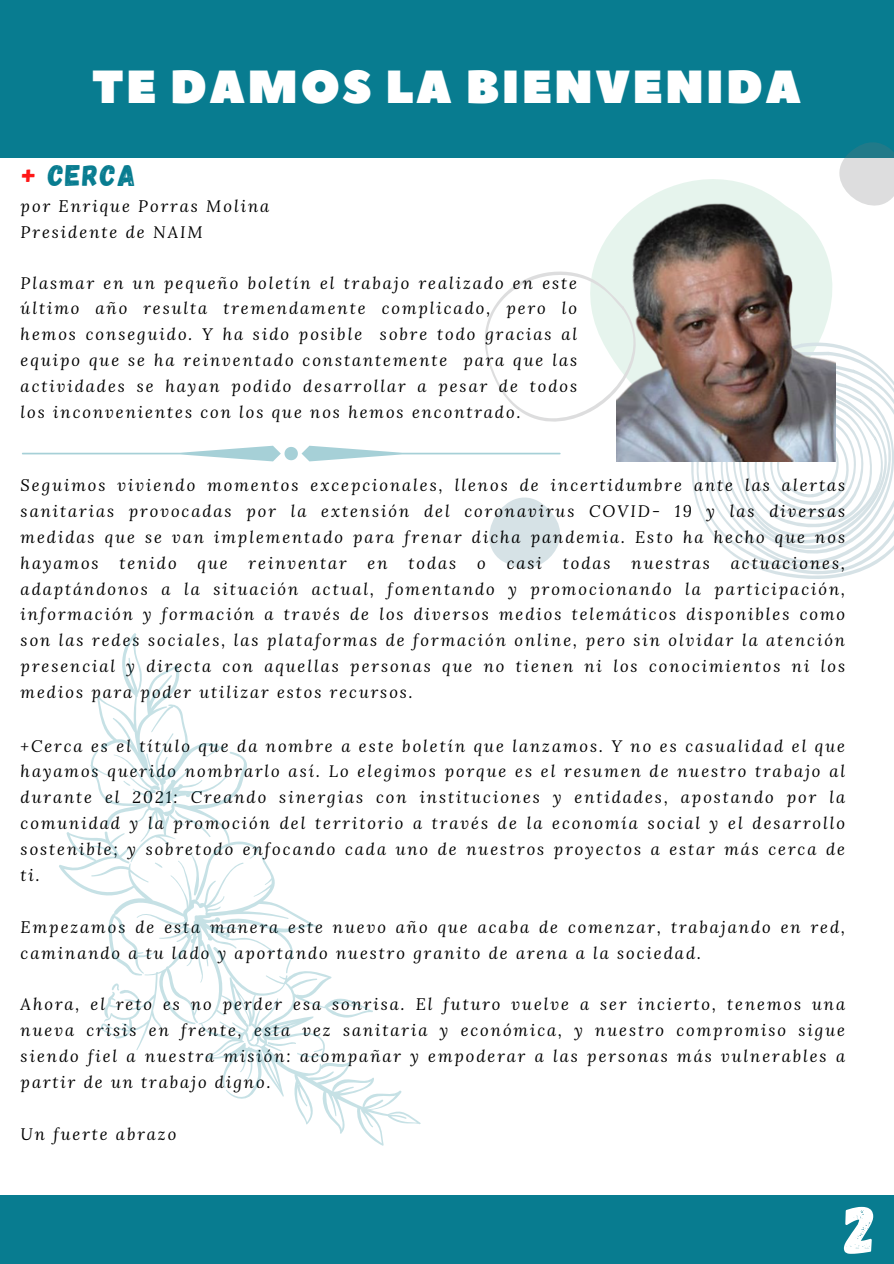
<style>
.page{position:relative;width:894px;height:1264px;background:#fff}
.page>*{position:absolute;margin:0;border:0;box-sizing:border-box;transform-origin:0 0}
.t1{font:67.5px "Gagalin";color:#fff}
.t2{font:46.35px "Peace Sans";letter-spacing:.05em;color:#fff}
.t3{font:29.7px "Gagalin";letter-spacing:.05em;color:#087c90}
.t4{font:italic 16.5px/25.8px "Lora";letter-spacing:.12em;color:#000;text-align:justify}
.s1{color:#ff1616}
</style>
<div class="page">
<div style="left:0;top:0;width:893px;height:158px;background:#087c90"></div>
<div style="left:0;top:1195px;width:893px;height:68px;background:#087c90"></div>
<svg style="left:593px;top:179px;width:186px;height:283px"></svg>
<svg style="left:682px;top:344px;width:174px;height:235px"></svg>
<svg style="left:693px;top:351px;width:200px;height:225px"></svg>
<svg style="left:839px;top:142px;width:54px;height:64px"></svg>
<svg style="left:485px;top:270px;width:130px;height:157px"></svg>
<img style="left:615px;top:201px;width:220px;height:260px">
<svg style="left:59px;top:633px;width:362px;height:513px"></svg>
<svg style="left:22px;top:446px;width:539px;height:123px"></svg>
<p class="t2" style="left:92px;top:57px;width:710px">TE DAMOS LA BIENVENIDA</p>
<p class="t3" style="left:21px;top:157px;width:117px"><span class="s1">+</span> CERCA</p>
<p class="t4" style="left:21px;top:193px;width:250px">por Enrique Porras Molina</p>
<p class="t4" style="left:21px;top:219px;width:183px">Presidente de NAIM</p>
<p class="t4" style="left:21px;top:269px;width:558px">Plasmar en un pequeño boletín el trabajo realizado en este último año resulta tremendamente complicado, pero lo hemos conseguido. Y ha sido posible sobre todo gracias al equipo que se ha reinventado constantemente para que las actividades se hayan podido desarrollar a pesar de todos los inconvenientes con los que nos hemos encontrado.</p>
<p class="t4" style="left:21px;top:472px;width:825px">Seguimos viviendo momentos excepcionales, llenos de incertidumbre ante las alertas sanitarias provocadas por la extensión del coronavirus COVID- 19 y las diversas medidas que se van implementado para frenar dicha pandemia. Esto ha hecho que nos hayamos</p>
<p class="t4" style="left:120px;top:549px;width:58px">tenido</p>
<p class="t4" style="left:197px;top:549px;width:32px">que</p>
<p class="t4" style="left:248px;top:549px;width:99px">reinventar</p>
<p class="t4" style="left:367px;top:549px;width:21px">en</p>
<p class="t4" style="left:408px;top:549px;width:49px">todas</p>
<p class="t4" style="left:477px;top:549px;width:10px">o</p>
<p class="t4" style="left:506px;top:549px;width:37px">casi</p>
<p class="t4" style="left:562px;top:549px;width:49px">todas</p>
<p class="t4" style="left:631px;top:549px;width:80px">nuestras</p>
<p class="t4" style="left:21px;top:549px;width:825px;text-indent:710px">actuaciones, adaptándonos a la situación actual, fomentando y promocionando la participación, información y formación a través de los diversos medios telemáticos disponibles como son las redes sociales, las plataformas de formación online, pero sin olvidar la atención presencial y directa con aquellas personas que no tienen ni los conocimientos ni los medios para poder utilizar estos recursos.</p>
<p class="t4" style="left:21px;top:732px;width:825px">+Cerca es el título que da nombre a este boletín que lanzamos. Y no es casualidad el que hayamos querido nombrarlo así. Lo elegimos porque es el resumen de nuestro trabajo al durante el 2021: Creando sinergias con instituciones y entidades, apostando por la comunidad y la promoción del territorio a través de la economía social y el desarrollo sostenible; y sobretodo enfocando cada uno de nuestros proyectos a estar más cerca de ti.</p>
<h1 class="t4" style="left:21px;top:913px;width:825px">Empezamos de esta manera este nuevo año que acaba de comenzar, trabajando en red, caminando a tu lado y aportando nuestro granito de arena a la sociedad.</h1>
<p class="t4" style="left:21px;top:991px;width:825px">Ahora, el reto es no perder esa sonrisa. El futuro vuelve a ser incierto, tenemos una nueva crisis en frente, esta vez sanitaria y económica, y nuestro compromiso sigue siendo fiel a nuestra misión: acompañar y empoderar a las personas más vulnerables a partir de un trabajo digno.</p>
<p class="t4" style="left:21px;top:1120px;width:157px">Un fuerte abrazo</p>
<p class="t1" style="left:844px;top:1185px;width:34px">2</p>
</div>
